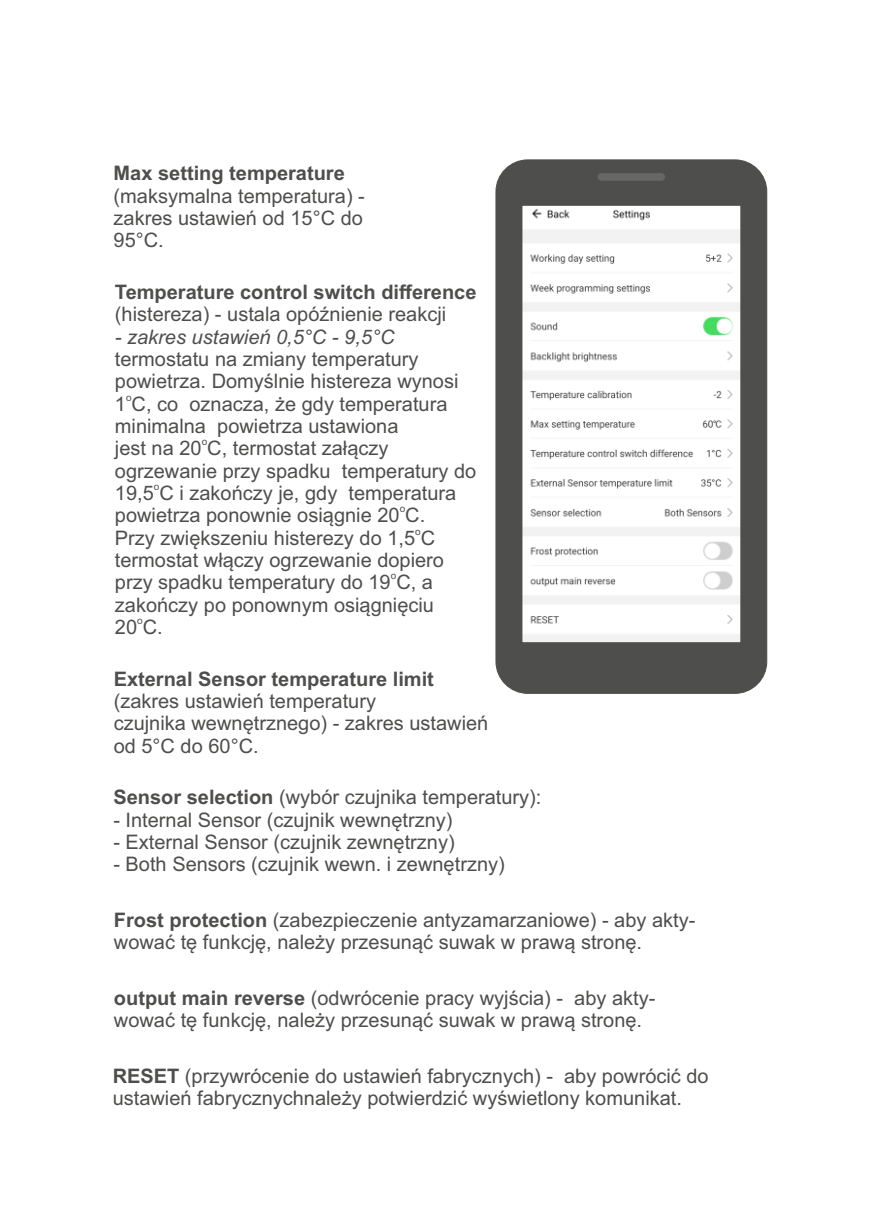
<style>
.page{position:relative;width:886px;height:1206px;background:#fff}
.page>*{position:absolute;margin:0;border:0;box-sizing:border-box;transform-origin:0 0}
.t1{font:20px/22.4px "Arial";color:#4e4e4d}
.t2{font:700 20px "Arial";color:#4e4e4d}
.t3{font:italic 20px "Arial";color:#4e4e4d}
.t4{font:10px "Arial";color:#4e4e4d}
.s1{font-weight:700}
</style>
<div class="page">
<div style="left:495px;top:159px;width:272px;height:535px;background:#4e4e4d;border:1px solid #4e4e4d;border-radius:32px"></div>
<div style="left:597px;top:173px;width:68px;height:8px;background:#676767;border:1px solid #676767;border-radius:3px"></div>
<img style="left:523px;top:207px;width:216px;height:434px">
<div style="left:520px;top:204px;width:222px;height:440px;border:2px solid #4e4e4d"></div>
<svg style="left:520px;top:204px;width:222px;height:3px"></svg>
<p class="t2" style="left:114px;top:166px;width:233px">Max setting temperature</p>
<p class="t1" style="left:114px;top:186px;width:253px;text-align:justify">(maksymalna temperatura) - zakres ustawień od 15°C do 95°C.</p>
<p class="t2" style="left:115px;top:284px;width:363px">Temperature control switch difference</p>
<p class="t1" style="left:115px;top:305px;width:333px">(histereza) - ustala opóźnienie reakcji</p>
<p class="t3" style="left:115px;top:329px;width:281px">- zakres ustawień 0,5°C - 9,5°C</p>
<p class="t1" style="left:115px;top:349px;width:345px">termostatu na zmiany temperatury powietrza. Domyślnie histereza wynosi</p>
<p class="t4" style="left:126px;top:393px;width:7px">o</p>
<p class="t1" style="left:115px;top:394px;width:334px">1 C, co oznacza, że gdy temperatura minimalna powietrza ustawiona</p>
<p class="t4" style="left:202px;top:438px;width:7px">o</p>
<p class="t1" style="left:115px;top:439px;width:363px">jest na 20 C, termostat załączy ogrzewanie przy spadku temperatury do</p>
<p class="t4" style="left:154px;top:483px;width:7px">o</p>
<p class="t1" style="left:115px;top:483px;width:343px">19,5 C i zakończy je, gdy temperatura</p>
<p class="t4" style="left:400px;top:505px;width:7px">o</p>
<p class="t1" style="left:115px;top:506px;width:312px">powietrza ponownie osiągnie 20 C.</p>
<p class="t4" style="left:415px;top:527px;width:7px">o</p>
<p class="t1" style="left:115px;top:528px;width:331px">Przy zwiększeniu histerezy do 1,5 C termostat włączy ogrzewanie dopiero</p>
<p class="t4" style="left:391px;top:572px;width:7px">o</p>
<p class="t1" style="left:115px;top:573px;width:321px">przy spadku temperatury do 19 C, a zakończy po ponownym osiągnięciu</p>
<p class="t4" style="left:137px;top:617px;width:7px">o</p>
<p class="t1" style="left:115px;top:618px;width:49px">20 C.</p>
<p class="t2" style="left:114px;top:671px;width:322px">External Sensor temperature limit</p>
<p class="t1" style="left:114px;top:691px;width:376px">(zakres ustawień temperatury<br>czujnika wewnętrznego) - zakres ustawień od 5°C do 60°C.</p>
<p class="t1" style="left:113px;top:788px;width:429px"><span class="s1">Sensor selection</span> (wybór czujnika temperatury):</p>
<p class="t1" style="left:113px;top:810px;width:340px">- Internal Sensor (czujnik wewnętrzny)</p>
<p class="t1" style="left:113px;top:832px;width:343px">- External Sensor (czujnik zewnętrzny)</p>
<p class="t1" style="left:113px;top:855px;width:393px">- Both Sensors (czujnik wewn. i zewnętrzny)</p>
<p class="t1" style="left:114px;top:910px;width:583px"><span class="s1">Frost protection</span> (zabezpieczenie antyzamarzaniowe) - aby akty&shy;wować tę funkcję, należy przesunąć suwak w prawą stronę.</p>
<p class="t1" style="left:114px;top:988px;width:543px"><span class="s1">output main reverse</span> (odwrócenie pracy wyjścia) - aby akty&shy;wować tę funkcję, należy przesunąć suwak w prawą stronę.</p>
<p class="t1" style="left:113px;top:1066px;width:597px"><span class="s1">RESET</span> (przywrócenie do ustawień fabrycznych) - aby powrócić do ustawień fabrycznychnależy potwierdzić wyświetlony komunikat.</p>
</div>
